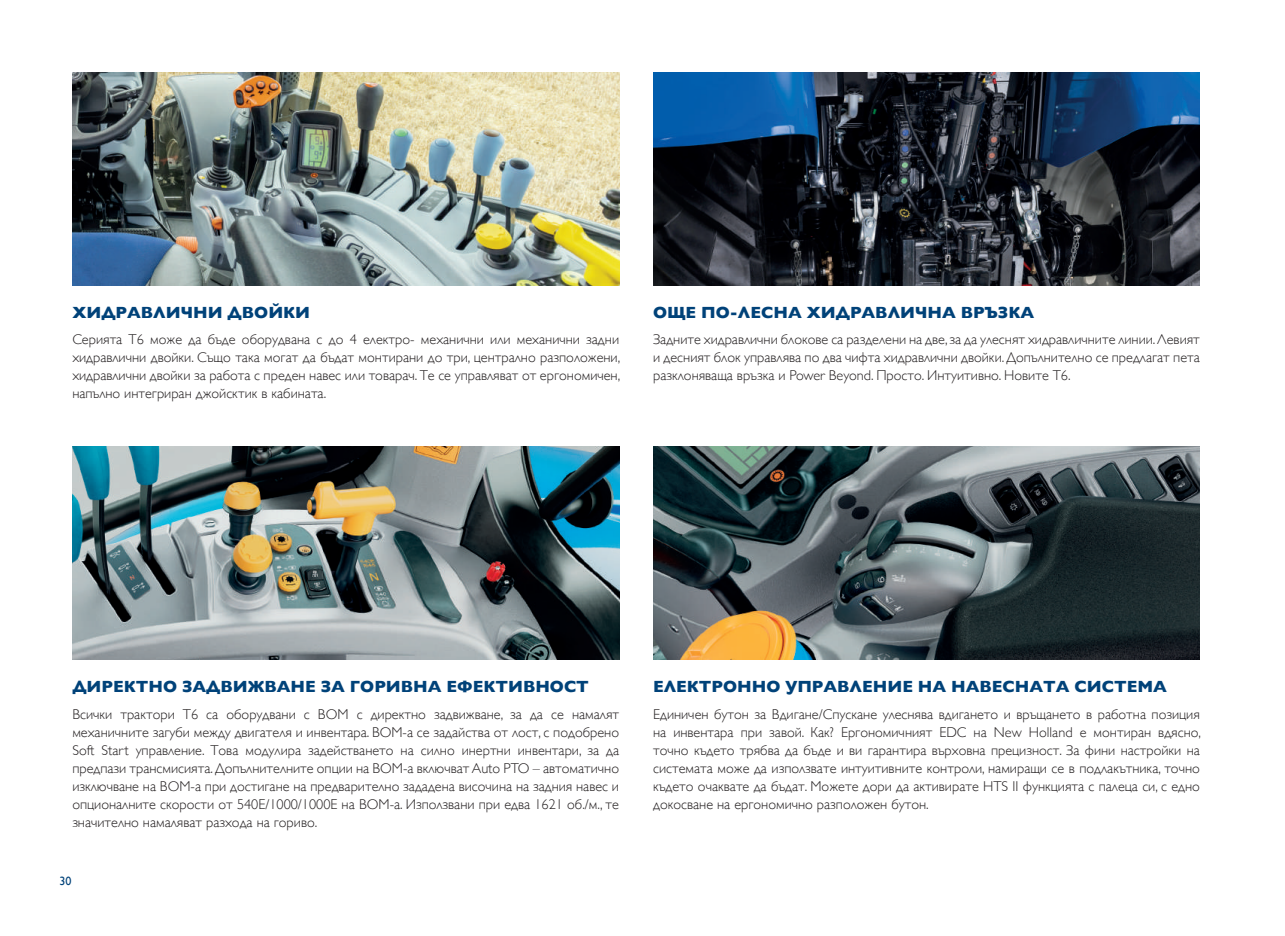
<style>
.page{position:relative;width:1285px;height:936px;background:#fff}
.page>*{position:absolute;margin:0;border:0;box-sizing:border-box;transform-origin:0 0}
.t1{font:700 16.5px "Gill Sans";color:#004279}
.t2{font:300 14.25px/18px "Gill Sans";color:#231f20;text-align:justify}
.t3{font:12px "Gill Sans";color:#004279}
</style>
<div class="page">
<img style="left:72px;top:72px;width:547px;height:213px">
<img style="left:72px;top:446px;width:547px;height:213px">
<img style="left:653px;top:72px;width:546px;height:213px">
<img style="left:653px;top:446px;width:546px;height:213px">
<p class="t1" style="left:72px;top:299px;width:239px">ХИДРАВЛИЧНИ ДВОЙКИ</p>
<p class="t2" style="left:72px;top:330px;width:549px">Серията Т6 може да бъде оборудвана с до 4 електро- механични или механични задни хидравлични двойки. Също така могат да бъдат монтирани до три, централно разположени, хидравлични двойки за работа с преден навес или товарач. Те се управляват от ергономичен, напълно интегриран джойсктик в кабината.</p>
<p class="t1" style="left:653px;top:299px;width:382px">ОЩЕ ПО-ЛЕСНА ХИДРАВЛИЧНА ВРЪЗКА</p>
<p class="t2" style="left:653px;top:330px;width:548px">Задните хидравлични блокове са разделени на две, за да улеснят хидравличните линии. Левият и десният блок управлява по два чифта хидравлични двойки. Допълнително се предлагат пета разклоняваща връзка и Power Beyond. Просто. Интуитивно. Новите Т6.</p>
<p class="t1" style="left:72px;top:673px;width:518px">ДИРЕКТНО ЗАДВИЖВАНЕ ЗА ГОРИВНА ЕФЕКТИВНОСТ</p>
<p class="t2" style="left:72px;top:704px;width:548px">Всички трактори Т6 са оборудвани с ВОМ с директно задвижване, за да се намалят механичните загуби между двигателя и инвентара. ВОМ-а се задайства от лост, с подобрено Soft Start управление. Това модулира задействането на силно инертни инвентари, за да предпази трансмисията. Допълнителните опции на ВОМ-а включват Auto PTO – автоматично изключване на ВОМ-а при достигане на предварително зададена височина на задния навес и опционалните скорости от 540E/1000/1000E на ВОМ-а. Използвани при едва 1621 об./м., те значително намаляват разхода на гориво.</p>
<p class="t3" style="left:60px;top:873px;width:13px">30</p>
<p class="t1" style="left:653px;top:673px;width:515px">ЕЛЕКТРОННО УПРАВЛЕНИЕ НА НАВЕСНАТА СИСТЕМА</p>
<p class="t2" style="left:653px;top:704px;width:549px">Единичен бутон за Вдигане/Спускане улеснява вдигането и връщането в работна позиция на инвентара при завой. Как? Ергономичният EDC на New Holland е монтиран вдясно, точно където трябва да бъде и ви гарантира върховна прецизност. За фини настройки на системата може да използвате интуитивните контроли, намиращи се в подлакътника, точно където очаквате да бъдат. Можете дори да активирате HTS II функцията с палеца си, с едно докосване на ергономично разположен бутон.</p>
</div>
